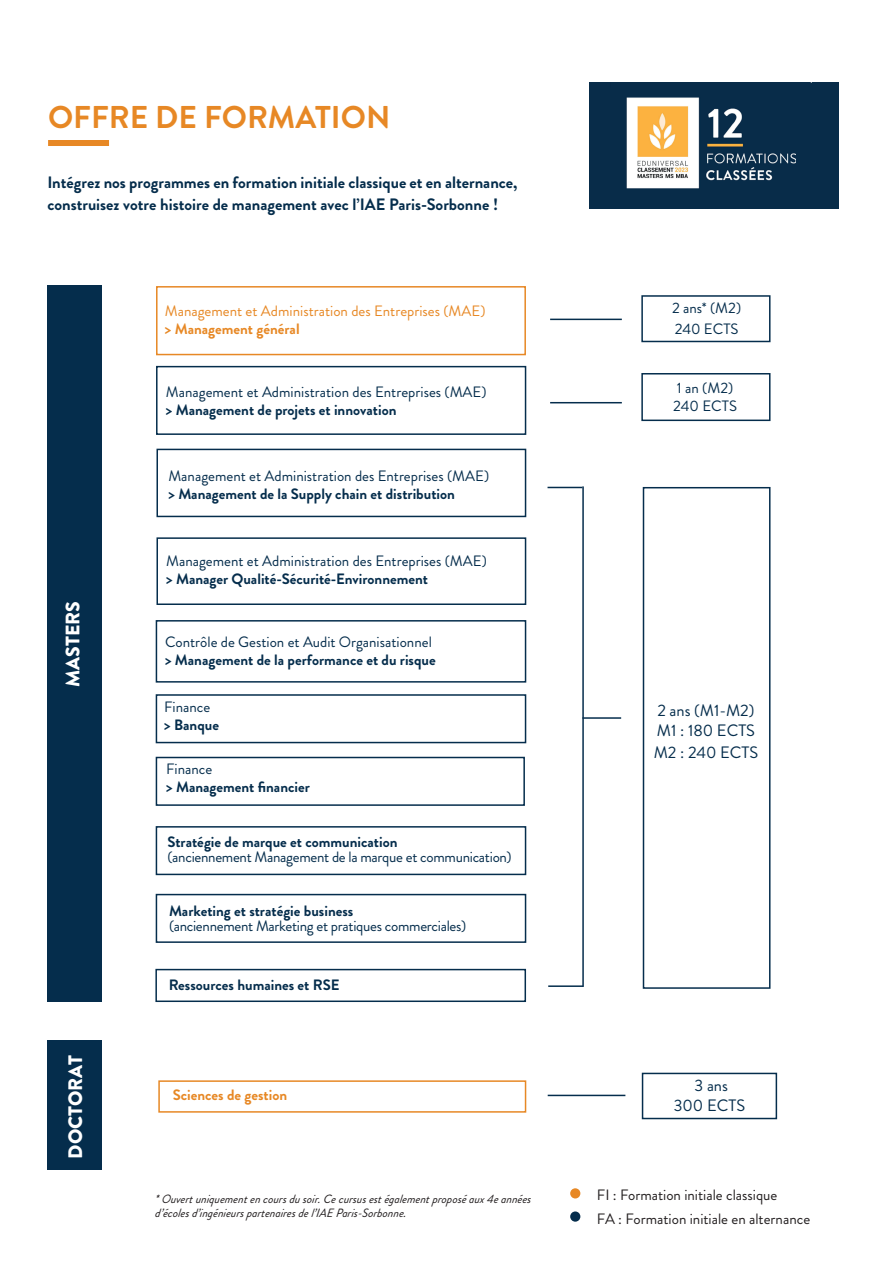
<style>
.page{position:relative;width:893px;height:1263px;background:#fff}
.page>*{position:absolute;margin:0;border:0;box-sizing:border-box;transform-origin:0 0}
.t1{font:700 31.5px "Brandon Grotesque";color:#e78825}
.t2{font:900 19.5px "Brandon Grotesque";color:#fff}
.t3{font:700 16.5px/21.6px "Brandon Grotesque";color:#052d4c}
.t4{font:16.5px/19.8px "Brandon Grotesque";color:#052d4c}
.t5{font:700 15px "Brandon Grotesque";color:#052d4c}
.t6{font:15px/21.6px "Brandon Grotesque";color:#052d4c}
.t7{font:15px "Brandon Grotesque";letter-spacing:-.02em;color:#052d4c}
.t8{font:15px/24.3px "Brandon Grotesque";color:#231f20}
.t9{font:15px "Brandon Grotesque";color:#e78825}
.t10{font:700 15px "Brandon Grotesque";color:#e78825}
.t11{font:italic 12px/14.4px "Brandon Grotesque";color:#231f20}
</style>
<div class="page">
<div style="left:156px;top:366px;width:370px;height:69px;border:2px solid #052d4c"></div>
<div style="left:158px;top:1080px;width:368px;height:33px;border:2px solid #e78825"></div>
<div style="left:156px;top:286px;width:370px;height:69px;border:2px solid #e78825"></div>
<div style="left:156px;top:449px;width:370px;height:68px;border:2px solid #052d4c"></div>
<div style="left:47px;top:285px;width:55px;height:717px;background:#052d4c"></div>
<div style="left:47px;top:1040px;width:55px;height:130px;background:#052d4c"></div>
<div style="left:641px;top:373px;width:129px;height:48px;border:2px solid #052d4c"></div>
<div style="left:641px;top:295px;width:129px;height:47px;border:2px solid #052d4c"></div>
<div style="left:643px;top:487px;width:127px;height:502px;border:2px solid #052d4c"></div>
<div style="left:642px;top:1073px;width:135px;height:46px;border:2px solid #052d4c"></div>
<hr style="left:582px;top:486px;width:2px;height:501px;background:#052d4c">
<hr style="left:550px;top:319px;width:72px;height:1px;background:#052d4c">
<hr style="left:582px;top:717px;width:39px;height:2px;background:#052d4c">
<hr style="left:548px;top:1095px;width:77px;height:1px;background:#052d4c">
<hr style="left:550px;top:402px;width:72px;height:1px;background:#052d4c">
<hr style="left:547px;top:487px;width:35px;height:1px;background:#052d4c">
<hr style="left:548px;top:985px;width:35px;height:2px;background:#052d4c">
<div style="left:156px;top:537px;width:370px;height:68px;border:2px solid #052d4c"></div>
<div style="left:156px;top:694px;width:370px;height:49px;border:2px solid #052d4c"></div>
<div style="left:156px;top:757px;width:369px;height:49px;border:2px solid #052d4c"></div>
<div style="left:156px;top:620px;width:370px;height:63px;border:2px solid #052d4c"></div>
<div style="left:156px;top:826px;width:370px;height:49px;border:2px solid #052d4c"></div>
<div style="left:156px;top:894px;width:370px;height:49px;border:2px solid #052d4c"></div>
<div style="left:155px;top:969px;width:371px;height:33px;border:2px solid #052d4c"></div>
<img style="left:589px;top:82px;width:250px;height:126px">
<div style="left:570px;top:1188px;width:10px;height:10px;background:#e78825;border-radius:50%"></div>
<div style="left:570px;top:1211px;width:10px;height:11px;background:#052d4c;border-radius:50%"></div>
<div style="left:48px;top:140px;width:61px;height:6px;background:#e78825"></div>
<div style="left:601px;top:190px;width:221px;height:18px;background:#082c49"></div>
<div style="left:595px;top:88px;width:27px;height:111px;background:#082c49"></div>
<div style="left:796px;top:83px;width:26px;height:116px;background:#082c49"></div>
<div style="left:611px;top:82px;width:198px;height:12px;background:#082c49"></div>
<h1 class="t1" style="left:48px;top:95px;width:344px">OFFRE DE FORMATION</h1>
<p class="t3" style="left:47px;top:172px;width:472px">Intégrez nos programmes en formation initiale classique et en alternance, construisez votre histoire de management avec l’IAE Paris-Sorbonne !</p>
<p class="t9" style="left:165px;top:300px;width:322px">Management et Administration des Entreprises (MAE)</p>
<p class="t10" style="left:165px;top:318px;width:136px">&gt; Management général</p>
<p class="t6" style="left:166px;top:381px;width:322px">Management et Administration des Entreprises (MAE)</p>
<p class="t5" style="left:166px;top:399px;width:232px">&gt; Management de projets et innovation</p>
<p class="t6" style="left:168px;top:465px;width:322px">Management et Administration des Entreprises (MAE)</p>
<p class="t5" style="left:168px;top:483px;width:288px">&gt; Management de la Supply chain et distribution</p>
<h2 class="t2" style="left:59px;top:687px;width:87px;rotate:-90deg">MASTERS</h2>
<h2 class="t2" style="left:62px;top:1159px;width:105px;rotate:-90deg">DOCTORAT</h2>
<p class="t6" style="left:166px;top:550px;width:322px">Management et Administration des Entreprises (MAE)</p>
<p class="t5" style="left:166px;top:568px;width:263px">&gt; Manager Qualité-Sécurité-Environnement</p>
<p class="t6" style="left:165px;top:631px;width:268px">Contrôle de Gestion et Audit Organisationnel</p>
<p class="t5" style="left:165px;top:649px;width:272px">&gt; Management de la performance et du risque</p>
<p class="t6" style="left:164px;top:696px;width:48px">Finance</p>
<p class="t5" style="left:164px;top:714px;width:56px">&gt; Banque</p>
<p class="t6" style="left:166px;top:758px;width:48px">Finance</p>
<p class="t5" style="left:166px;top:776px;width:145px">&gt; Management financier</p>
<p class="t5" style="left:168px;top:831px;width:231px">Stratégie de marque et communication</p>
<p class="t7" style="left:168px;top:846px;width:346px">(anciennement Management de la marque et communication)</p>
<p class="t5" style="left:169px;top:900px;width:186px">Marketing et stratégie business</p>
<p class="t7" style="left:169px;top:915px;width:299px">(anciennement Marketing et pratiques commerciales)</p>
<p class="t5" style="left:169px;top:974px;width:172px">Ressources humaines et RSE</p>
<p class="t10" style="left:173px;top:1085px;width:116px">Sciences de gestion</p>
<p class="t11" style="left:155px;top:1192px;width:380px">*Ouvertuniquementen coursdusoir.Cecursusestégalementproposéaux4eannées d’écolesd’ingénieursp artenairesdel’IAE Paris-Sorbonne.</p>
<p class="t6" style="left:672px;top:297px;width:71px">2 ans* (M2)<br>240 ECTS</p>
<p class="t6" style="left:673px;top:379px;width:65px;line-height:18px">1 an (M2)<br>240 ECTS</p>
<p class="t4" style="left:657px;top:701px;width:100px">2 ans (M1-M2)<br>M1 : 180 ECTS</p>
<p class="t4" style="left:654px;top:742px;width:106px">M2 : 240 ECTS</p>
<p class="t4" style="left:674px;top:1076px;width:73px;text-align:center">3 ans<br>300 ECTS</p>
<p class="t8" style="left:597px;top:1182px;width:215px">FI : Formation initiale classique<br>FA : Formation initiale en alternance</p>
</div>
